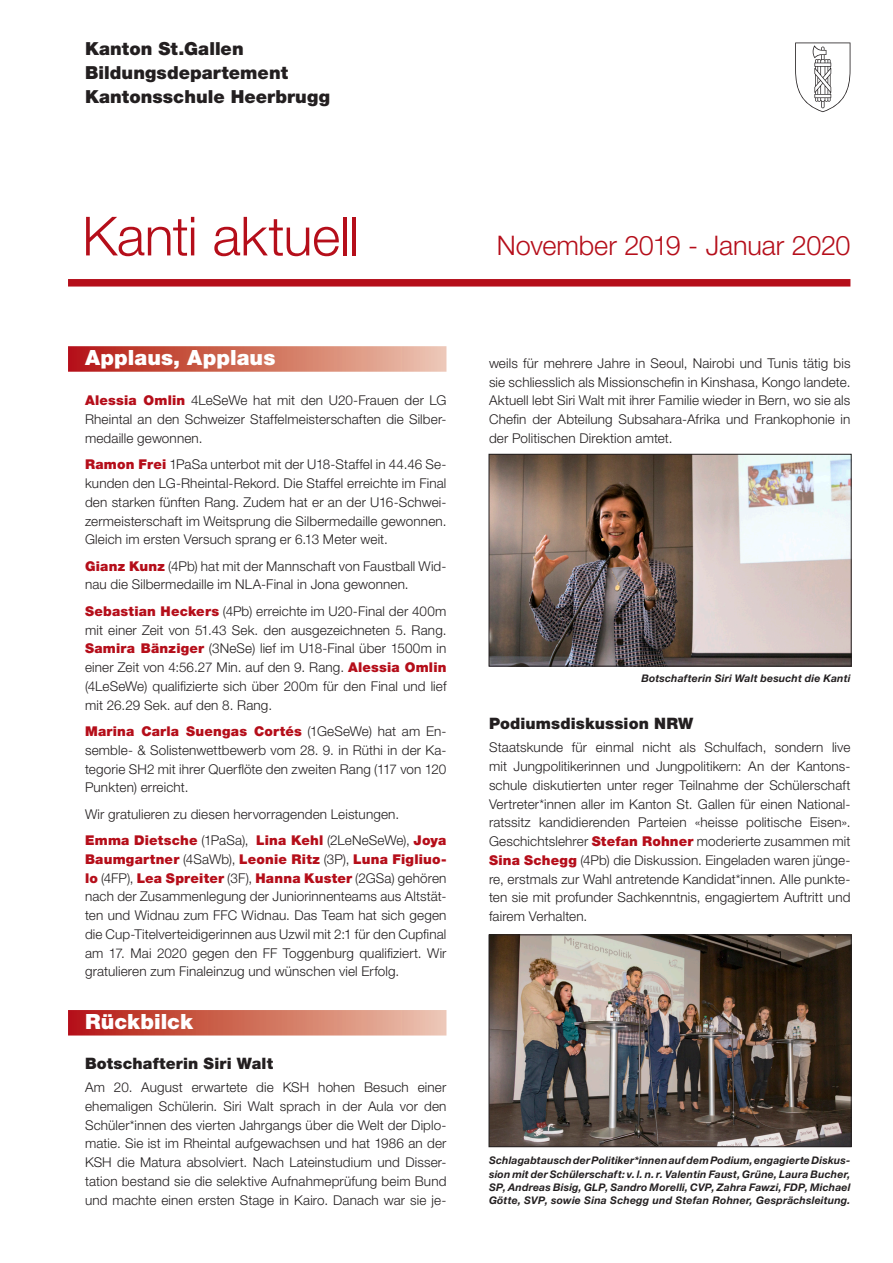
<style>
.page{position:relative;width:893px;height:1263px;background:#fff}
.page>*{position:absolute;margin:0;border:0;box-sizing:border-box;transform-origin:0 0}
.Text{font:300 54px "Helvetica Neue LT Pro";letter-spacing:-.005em;color:#b50e1a}
.Text-2{font:300 27px "Helvetica Neue LT Pro";letter-spacing:-.005em;color:#b50e1a}
.Haupttitel{font:900 21px "Helvetica Neue LT Std";letter-spacing:.005em;color:#fff}
.Titel{font:900 18px "Helvetica Neue LT Pro";letter-spacing:.005em;color:#231f20}
.Titel-2{font:900 15.75px "Helvetica Neue LT Std";letter-spacing:.01em;color:#231f20}
.Text-3{font:300 13.5px/18.8px "Helvetica Neue LT Std";letter-spacing:.01em;color:#231f20;text-align:justify}
.Bildlegende{font:italic 700 10.5px/13.4px "Helvetica Neue LT Std";letter-spacing:.02em;color:#231f20;text-align:justify}
.s1{font-weight:900;color:#b50e1a}
</style>
<div class="page">
<div style="left:68px;top:346px;width:378px;height:26px;background:linear-gradient(to right,#b4170e,#ecc6ad)"></div>
<div style="left:68px;top:1010px;width:378px;height:25px;background:linear-gradient(to right,#b4170e,#ecc6ad)"></div>
<div style="left:68px;top:279px;width:782px;height:8px;background:#b50e1a"></div>
<svg style="left:795px;top:43px;width:55px;height:69px"></svg>
<img style="left:491px;top:936px;width:359px;height:209px">
<div style="left:489px;top:934px;width:363px;height:213px;border:1px solid #231f20"></div>
<img style="left:491px;top:456px;width:359px;height:208px">
<div style="left:489px;top:454px;width:363px;height:212px;border:1px solid #231f20"></div>
<p class="Titel" style="left:85px;top:38px;width:160px">Kanton St.Gallen</p>
<p class="Titel" style="left:85px;top:62px;width:205px">Bildungsdepartement</p>
<p class="Titel" style="left:85px;top:86px;width:246px">Kantonsschule Heerbrugg</p>
<p class="Text" style="left:82px;top:203px;width:279px">Kanti aktuell</p>
<p class="Haupttitel" style="left:85px;top:345px;width:192px">Applaus, Applaus</p>
<p class="Text-3" style="left:85px;top:391px;width:363px"><span class="s1">Alessia Omlin</span> 4LeSeWe hat mit den U20-Frauen der LG Rheintal an den Schweizer Staffelmeisterschaften die Silber&shy;medaille gewonnen.</p>
<p class="Text-3" style="left:85px;top:455px;width:363px"><span class="s1">Ramon Frei</span> 1PaSa unterbot mit der U18-Staffel in 44.46 Se&shy;kunden den LG-Rheintal-Rekord. Die Staffel erreichte im Final den starken fünften Rang. Zudem hat er an der U16-Schwei&shy;zermeisterschaft im Weitsprung die Silbermedaille gewonnen.<br>Gleich im ersten Versuch sprang er 6.13 Meter weit.</p>
<p class="Text-3" style="left:85px;top:556px;width:363px"><span class="s1">Gianz Kunz</span> (4Pb) hat mit der Mannschaft von Faustball Wid&shy;nau die Silbermedaille im NLA-Final in Jona gewonnen.</p>
<p class="Text-3" style="left:85px;top:601px;width:363px"><span class="s1">Sebastian Heckers</span> (4Pb) erreichte im U20-Final der 400m mit einer Zeit von 51.43 Sek. den ausgezeichneten 5. Rang.<br><span class="s1">Samira Bänziger</span> (3NeSe) lief im U18-Final über 1500m in einer Zeit von 4:56.27 Min. auf den 9. Rang. <span class="s1">Alessia Omlin </span>(4LeSeWe) qualifizierte sich über 200m für den Final und lief mit 26.29 Sek. auf den 8. Rang.</p>
<p class="Text-3" style="left:85px;top:721px;width:363px"><span class="s1">Marina Carla Suengas Cortés</span> (1GeSeWe) hat am En&shy;semble- &amp; Solistenwettbewerb vom 28. 9. in Rüthi in der Ka&shy;tegorie SH2 mit ihrer Querflöte den zweiten Rang (117 von 120<br>Punkten) erreicht.</p>
<p class="Text-3" style="left:85px;top:804px;width:316px">Wir gratulieren zu diesen hervorragenden Leistungen.</p>
<p class="Text-3" style="left:85px;top:831px;width:363px"><span class="s1">Emma Dietsche</span> (1PaSa), <span class="s1">Lina Kehl</span> (2LeNeSeWe), <span class="s1">Joya Baumgartner</span> (4SaWb), <span class="s1">Leonie Ritz</span> (3P), <span class="s1">Luna Figliuo&shy;lo</span> (4FP), <span class="s1">Lea Spreiter</span> (3F), <span class="s1">Hanna Kuster</span> (2GSa) gehören nach der Zusammenlegung der Juniorinnenteams aus Altstät&shy;ten und Widnau zum FFC Widnau. Das Team hat sich gegen die Cup-Titelverteidigerinnen aus Uzwil mit 2:1 für den Cupfinal am 17. Mai 2020 gegen den FF Toggenburg qualifiziert. Wir gratulieren zum Finaleinzug und wünschen viel Erfolg.</p>
<p class="Haupttitel" style="left:85px;top:1009px;width:109px">Rückbilck</p>
<p class="Titel-2" style="left:85px;top:1054px;width:190px">Botschafterin Siri Walt</p>
<p class="Text-3" style="left:85px;top:1078px;width:363px">Am 20. August erwartete die KSH hohen Besuch einer ehemaligen Schülerin. Siri Walt sprach in der Aula vor den Schüler*innen des vierten Jahrgangs über die Welt der Diplo&shy;matie. Sie ist im Rheintal aufgewachsen und hat 1986 an der KSH die Matura absolviert. Nach Lateinstudium und Disser&shy;tation bestand sie die selektive Aufnahmeprüfung beim Bund und machte einen ersten Stage in Kairo. Danach war sie je-</p>
<p class="Text-2" style="left:497px;top:229px;width:355px">November 2019 - Januar 2020</p>
<p class="Text-3" style="left:489px;top:353px;width:363px">weils für mehrere Jahre in Seoul, Nairobi und Tunis tätig bis sie schliesslich als Missionschefin in Kinshasa, Kongo landete.<br>Aktuell lebt Siri Walt mit ihrer Familie wieder in Bern, wo sie als Chefin der Abteilung Subsahara-Afrika und Frankophonie in der Politischen Direktion amtet.</p>
<p class="Bildlegende" style="left:641px;top:671px;width:211px">Botschafterin Siri Walt besucht die Kanti</p>
<p class="Titel-2" style="left:489px;top:714px;width:206px">Podiumsdiskussion NRW</p>
<p class="Text-3" style="left:489px;top:738px;width:363px">Staatskunde für einmal nicht als Schulfach, sondern live mit Jungpolitikerinnen und Jungpolitikern: An der Kantons&shy;schule diskutierten unter reger Teilnahme der Schülerschaft Vertreter*innen aller im Kanton St. Gallen für einen National&shy;ratssitz kandidierenden Parteien «heisse politische Eisen».<br>Geschichtslehrer <span class="s1">Stefan Rohner</span> moderierte zusammen mit <span class="s1">Sina Schegg</span> (4Pb) die Diskussion. Eingeladen waren jünge&shy;re, erstmals zur Wahl antretende Kandidat*innen. Alle punkte&shy;ten sie mit profunder Sachkenntnis, engagiertem Auftritt und fairem Verhalten.</p>
<p class="Bildlegende" style="left:489px;top:1153px;width:363px">Schlagabtausch der Politiker*innen auf dem Podium, engagierte Diskus&shy;sion mit der Schülerschaft: v. l. n. r. Valentin Faust, Grüne, Laura Bucher, SP, Andreas Bisig, GLP, Sandro Morelli, CVP, Zahra Fawzi, FDP, Michael Götte, SVP, sowie Sina Schegg und Stefan Rohner, Gesprächsleitung.</p>
</div>
